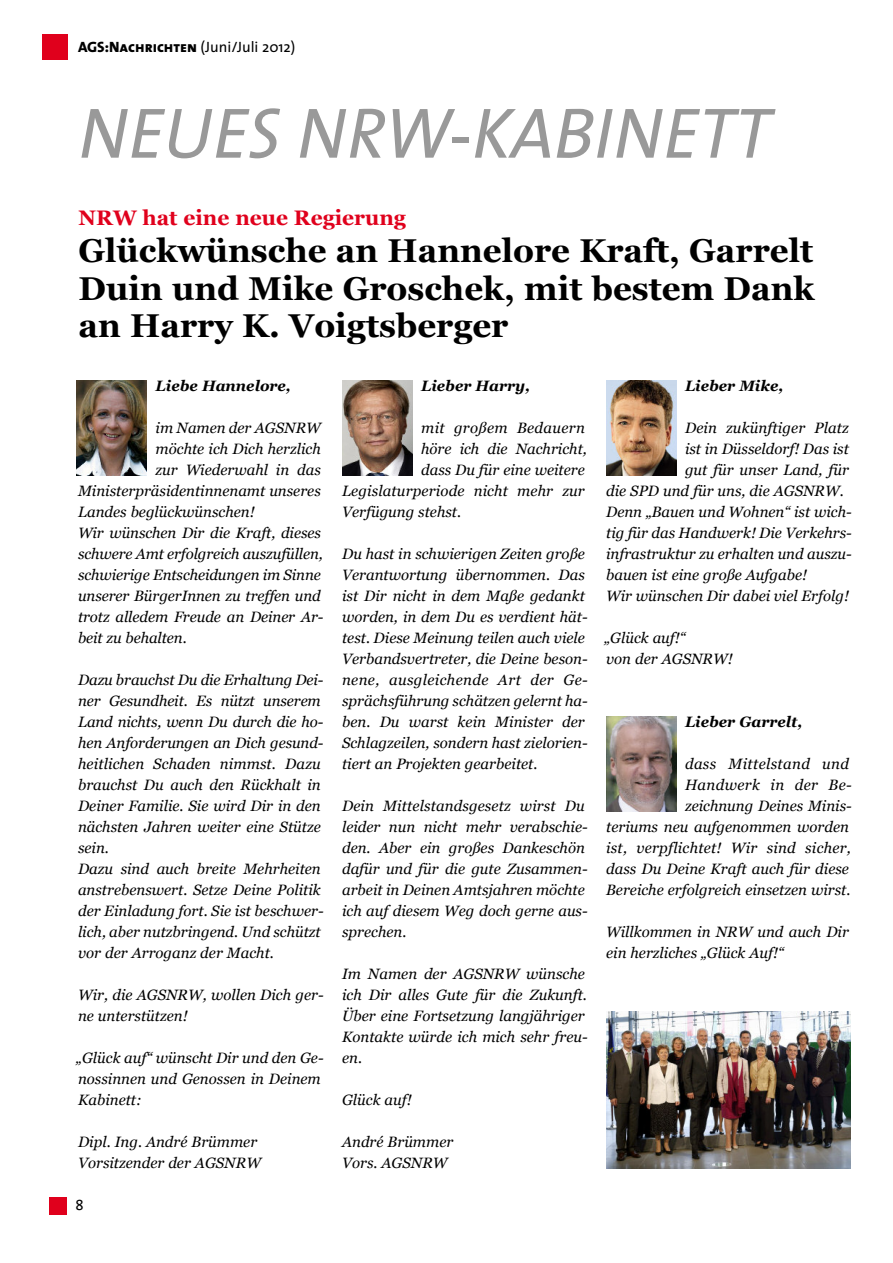
<style>
.page{position:relative;width:893px;height:1263px;background:#fff}
.page>*{position:absolute;margin:0;border:0;box-sizing:border-box;transform-origin:0 0}
.t1{font:italic 72px "The Sans";letter-spacing:-.005em;color:#999}
.t2{font:700 33px/37.5px "Georgia";color:#000;text-align:justify}
.t3{font:700 21px "Georgia";color:#e0001c}
.t4{font:italic 15px/21px "Georgia";color:#000}
.t5{font:italic 700 15px "Georgia";color:#000}
.t6{font:15px "The Sans";color:#000}
.t7{font:italic 15px "Georgia";letter-spacing:.02em;color:#000}
.t8{font:15px "SPD2002 The Sans";color:#000}
.s1{font-weight:800}
.s2{font-family:"The Sans Extra Bold Caps"}
</style>
<div class="page">
<div style="left:43px;top:34px;width:25px;height:26px;background:#e0001c"></div>
<div style="left:49px;top:1197px;width:17px;height:17px;background:#e0001c"></div>
<img style="left:77px;top:380px;width:70px;height:95px">
<img style="left:342px;top:380px;width:70px;height:95px">
<img style="left:606px;top:380px;width:70px;height:95px">
<img style="left:606px;top:716px;width:70px;height:95px">
<img style="left:606px;top:1011px;width:244px;height:157px">
<p class="t6" style="left:78px;top:41px;width:219px"><span class="s1">AGS:</span><span class="s2">Nachrichten</span> (Juni/Juli 2012)</p>
<h1 class="t1" style="left:79px;top:105px;width:694px">NEUES NRW-KABINETT</h1>
<h3 class="t3" style="left:79px;top:205px;width:329px">NRW hat eine neue Regierung</h3>
<h2 class="t2" style="left:79px;top:232px;width:737px">Glückwünsche an Hannelore Kraft, Garrelt Duin und Mike Groschek, mit bestem Dank an Harry K. Voigtsberger</h2>
<p class="t5" style="left:156px;top:377px;width:137px">Liebe Hannelore,</p>
<p class="t4" style="left:156px;top:417px;width:167px">im Namen der AGSNRW</p>
<p class="t4" style="left:156px;top:438px;width:167px">möchte ich Dich herzlich</p>
<p class="t4" style="left:156px;top:459px;width:167px">zur Wiederwahl in das</p>
<p class="t4" style="left:78px;top:480px;width:244px">Ministerpräsidentinnenamt unseres</p>
<p class="t4" style="left:78px;top:501px;width:178px">Landes beglückwünschen!</p>
<p class="t4" style="left:78px;top:522px;width:244px">Wir wünschen Dir die Kraft, dieses</p>
<p class="t4" style="left:78px;top:543px;width:246px">schwere Amt erfolgreich auszufüllen,</p>
<p class="t4" style="left:78px;top:564px;width:244px">schwierige Entscheidungen im Sinne</p>
<p class="t4" style="left:78px;top:585px;width:244px">unserer BürgerInnen zu treffen und</p>
<p class="t4" style="left:78px;top:606px;width:247px">trotz alledem Freude an Deiner Ar-</p>
<p class="t4" style="left:78px;top:627px;width:110px">beit zu behalten.</p>
<p class="t4" style="left:78px;top:669px;width:247px">Dazu brauchst Du die Erhaltung Dei&shy;ner Gesundheit. Es nützt unserem<br>Land nichts, wenn Du durch die ho&shy;hen Anforderungen an Dich gesund&shy;heitlichen Schaden nimmst. Dazu brauchst Du auch den Rückhalt in<br>Deiner Familie. Sie wird Dir in den nächsten Jahren weiter eine Stütze sein.<br>Dazu sind auch breite Mehrheiten anstrebenswert. Setze Deine Politik der Einladung fort. Sie ist beschwer&shy;lich, aber nutzbringend. Und schützt vor der Arroganz der Macht.</p>
<p class="t4" style="left:78px;top:984px;width:247px">Wir, die AGSNRW, wollen Dich ger&shy;ne unterstützen!</p>
<p class="t4" style="left:76px;top:1047px;width:249px">„Glück auf“ wünscht Dir und den Ge&shy;nossinnen und Genossen in Deinem<br>Kabinett:</p>
<p class="t4" style="left:78px;top:1131px;width:184px">Dipl. Ing. André Brümmer<br>Vorsitzender der AGSNRW</p>
<p class="t8" style="left:76px;top:1197px;width:10px">8</p>
<p class="t5" style="left:421px;top:377px;width:110px">Lieber Harry,</p>
<p class="t7" style="left:421px;top:419px;width:165px">mit großem Bedauern</p>
<p class="t4" style="left:421px;top:438px;width:167px">höre ich die Nachricht,</p>
<p class="t4" style="left:421px;top:459px;width:165px">dass Du für eine weitere</p>
<p class="t4" style="left:342px;top:480px;width:244px">Legislaturperiode nicht mehr zur</p>
<p class="t4" style="left:342px;top:501px;width:121px">Verfügung stehst.</p>
<p class="t4" style="left:342px;top:543px;width:247px">Du hast in schwierigen Zeiten große Verantwortung übernommen. Das ist Dir nicht in dem Maße gedankt worden, in dem Du es verdient hät&shy;test. Diese Meinung teilen auch viele Verbandsvertreter, die Deine beson&shy;nene, ausgleichende Art der Ge&shy;sprächsführung schätzen gelernt ha&shy;ben. Du warst kein Minister der Schlagzeilen, sondern hast zielorien&shy;tiert an Projekten gearbeitet.</p>
<p class="t4" style="left:342px;top:795px;width:247px">Dein Mittelstandsgesetz wirst Du leider nun nicht mehr verabschie&shy;den. Aber ein großes Dankeschön dafür und für die gute Zusammen&shy;arbeit in Deinen Amtsjahren möchte ich auf diesem Weg doch gerne aus&shy;sprechen.</p>
<p class="t4" style="left:342px;top:963px;width:247px">Im Namen der AGSNRW wünsche ich Dir alles Gute für die Zukunft.<br>Über eine Fortsetzung langjähriger<br>Kontakte würde ich mich sehr freu&shy;en.</p>
<p class="t4" style="left:342px;top:1089px;width:71px">Glück auf!</p>
<p class="t4" style="left:342px;top:1131px;width:113px">André Brümmer<br>Vors. AGSNRW</p>
<p class="t5" style="left:685px;top:377px;width:100px">Lieber Mike,</p>
<p class="t4" style="left:685px;top:417px;width:165px">Dein zukünftiger Platz</p>
<p class="t4" style="left:685px;top:438px;width:165px">ist in Düsseldorf! Das ist</p>
<p class="t4" style="left:685px;top:459px;width:165px">gut für unser Land, für</p>
<p class="t4" style="left:606px;top:480px;width:239px">die SPD und für uns, die AGSNRW.</p>
<p class="t4" style="left:606px;top:501px;width:247px">Denn „Bauen und Wohnen“ ist wich-</p>
<p class="t4" style="left:606px;top:522px;width:247px">tig für das Handwerk! Die Verkehrs-</p>
<p class="t4" style="left:606px;top:543px;width:247px">infrastruktur zu erhalten und auszu-</p>
<p class="t4" style="left:606px;top:564px;width:202px">bauen ist eine große Aufgabe!</p>
<p class="t4" style="left:606px;top:585px;width:244px">Wir wünschen Dir dabei viel Erfolg!</p>
<p class="t4" style="left:604px;top:627px;width:130px">„Glück auf!“<br>von der AGSNRW!</p>
<p class="t5" style="left:685px;top:713px;width:119px">Lieber Garrelt,</p>
<p class="t4" style="left:606px;top:753px;width:247px;text-align:right">dass Mittelstand und<br>Handwerk in der Be-<br>zeichnung Deines Minis-<br>teriums neu aufgenommen worden ist, verpflichtet! Wir sind sicher, dass Du Deine Kraft auch für diese<br>Bereiche erfolgreich einsetzen wirst.</p>
<p class="t4" style="left:606px;top:921px;width:244px">Willkommen in NRW und auch Dir ein herzliches „Glück Auf!“</p>
</div>
